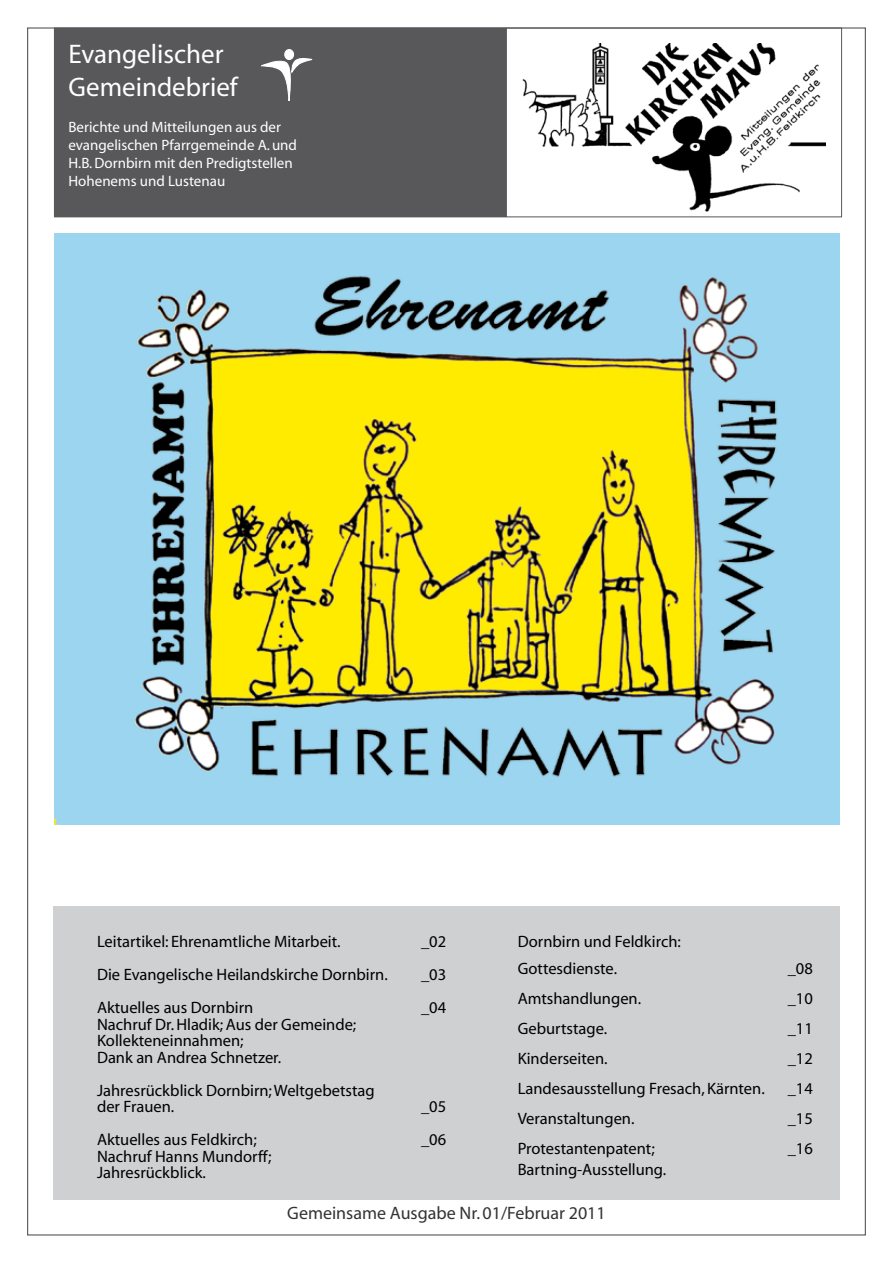
<style>
.page{position:relative;width:893px;height:1263px;background:#fff}
.page>*{position:absolute;margin:0;border:0;box-sizing:border-box;transform-origin:0 0}
.t1{font:27px/32.4px "Myriad";color:#fff}
.t2{font:18px "Myriad";color:#333}
.t3{font:16.5px/16.5px "Myriad";color:#000}
.t4{font:15px/18px "Myriad";color:#fff}
</style>
<div class="page">
<div style="left:54px;top:28px;width:452px;height:189px;background:#58585a"></div>
<img style="left:522px;top:43px;width:304px;height:169px">
<div style="left:506px;top:28px;width:336px;height:189px;border:1px solid #58585a"></div>
<svg style="left:261px;top:56px;width:51px;height:45px"></svg>
<div style="left:285px;top:50px;width:9px;height:10px;background:#fff;border-radius:50%"></div>
<div style="left:285px;top:49px;width:9px;height:11px;border:1px solid #fff;border-radius:50%"></div>
<div style="left:53px;top:906px;width:787px;height:293px;background:#cfd0d1"></div>
<img style="left:54px;top:234px;width:786px;height:590px">
<h1 class="t1" style="left:68px;top:39px;width:171px">Evangelischer<br>Gemeindebrief</h1>
<p class="t4" style="left:68px;top:118px;width:230px">Berichte und Mitteilungen aus der evangelischen Pfarrgemeinde A. und<br>H.B. Dornbirn mit den Predigtstellen<br>Hohenems und Lustenau</p>
<p class="t3" style="left:97px;top:934px;width:245px">Leitartikel: Ehrenamtliche Mitarbeit.</p>
<p class="t3" style="left:421px;top:934px;width:27px">_02</p>
<p class="t3" style="left:97px;top:967px;width:292px">Die Evangelische Heilandskirche Dornbirn.</p>
<p class="t3" style="left:421px;top:967px;width:27px">_03</p>
<p class="t3" style="left:97px;top:1000px;width:158px">Aktuelles aus Dornbirn</p>
<p class="t3" style="left:421px;top:1000px;width:27px">_04</p>
<p class="t3" style="left:97px;top:1017px;width:261px">Nachruf Dr. Hladik; Aus der Gemeinde;<br>Kollekteneinnahmen;<br>Dank an Andrea Schnetzer.</p>
<p class="t3" style="left:97px;top:1083px;width:279px">Jahresrückblick Dornbirn; Weltgebetstag der Frauen.</p>
<p class="t3" style="left:421px;top:1099px;width:27px">_05</p>
<p class="t3" style="left:97px;top:1132px;width:161px">Aktuelles aus Feldkirch;</p>
<p class="t3" style="left:421px;top:1132px;width:27px">_06</p>
<p class="t3" style="left:97px;top:1149px;width:176px">Nachruf Hanns Mundorff;<br>Jahresrückblick.</p>
<p class="t3" style="left:518px;top:929px;width:165px;line-height:27px">Dornbirn und Feldkirch:<br>Gottesdienste.</p>
<p class="t3" style="left:788px;top:961px;width:27px">_08</p>
<p class="t3" style="left:518px;top:991px;width:125px">Amtshandlungen.</p>
<p class="t3" style="left:788px;top:991px;width:27px">_10</p>
<p class="t3" style="left:518px;top:1021px;width:91px">Geburtstage.</p>
<p class="t3" style="left:788px;top:1021px;width:27px">_11</p>
<p class="t3" style="left:518px;top:1051px;width:91px">Kinderseiten.</p>
<p class="t3" style="left:788px;top:1051px;width:27px">_12</p>
<p class="t3" style="left:518px;top:1081px;width:249px">Landesausstellung Fresach, Kärnten.</p>
<p class="t3" style="left:788px;top:1081px;width:27px">_14</p>
<p class="t3" style="left:518px;top:1111px;width:118px">Veranstaltungen.</p>
<p class="t3" style="left:788px;top:1111px;width:27px">_15</p>
<p class="t3" style="left:518px;top:1141px;width:139px">Protestantenpatent;</p>
<p class="t3" style="left:788px;top:1141px;width:27px">_16</p>
<p class="t3" style="left:518px;top:1162px;width:150px">Bartning-Ausstellung.</p>
<p class="t2" style="left:287px;top:1204px;width:320px">Gemeinsame Ausgabe Nr. 01/Februar 2011</p>
</div>
